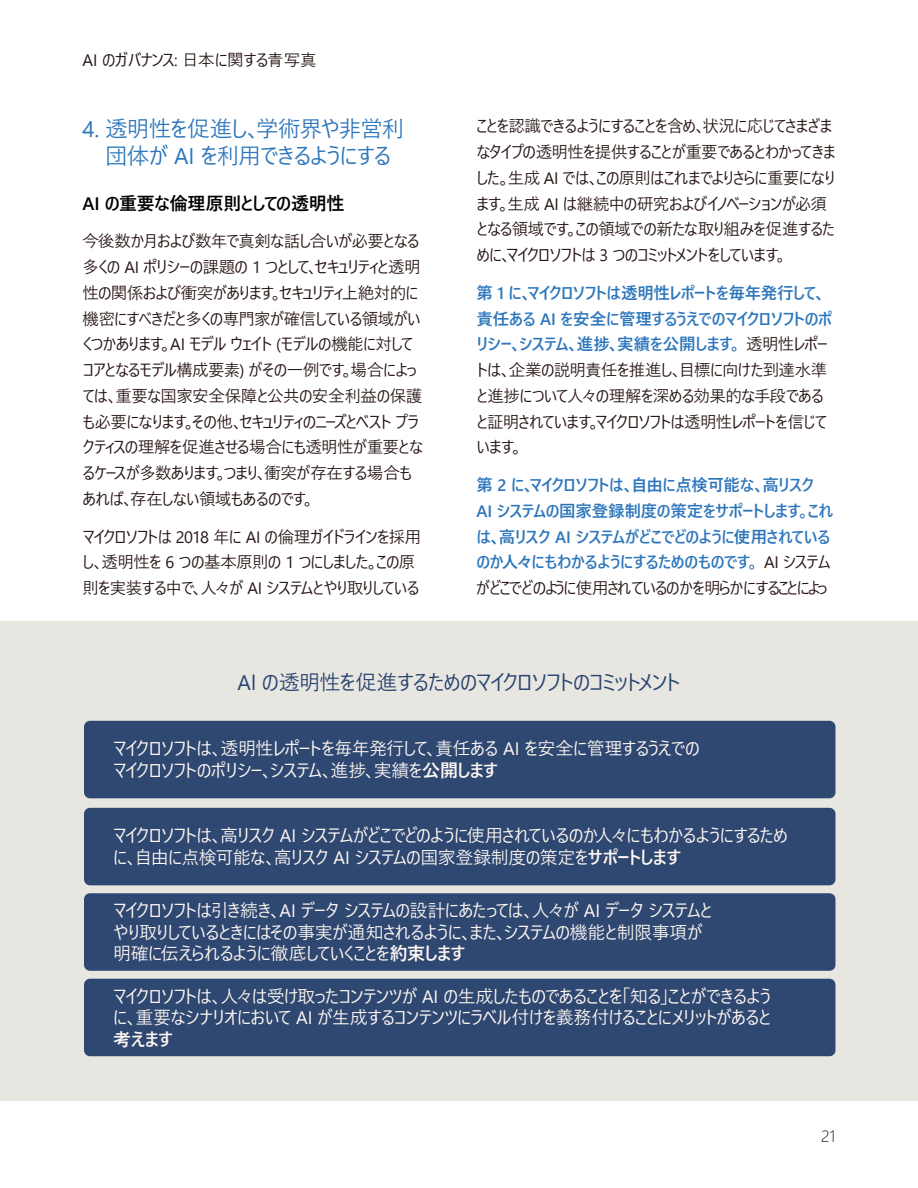
<style>
.page{position:relative;width:918px;height:1188px;background:#fff}
.page>*{position:absolute;margin:0;border:0;box-sizing:border-box;transform-origin:0 0}
.t1{font:22.5px/27.3px "Yu Gothic UI";letter-spacing:-.03em;color:#2d76bc;text-align:center}
.t2{font:21px "Yu Gothic UI";letter-spacing:-.04em;color:#294470}
.t3{font:18px/21.6px "Yu Gothic UI";letter-spacing:-.035em;color:#fff8f3}
.t4{font:600 18px "Yu Gothic UI";letter-spacing:-.02em;color:#000}
.t5{font:600 18px "Yu Gothic UI";color:#fff8f3}
.t6{font:16.5px/25.8px "Yu Gothic UI";letter-spacing:-.04em;color:#281615}
.t7{font:600 16.5px/25.8px "Yu Gothic UI";letter-spacing:-.025em;color:#2d76bc}
.t8{font:300 16.5px "Yu Gothic UI";color:#281615}
.s1{font-weight:600;color:#2d76bc}
.s2{font-weight:400;color:#281615}
.s3{font-weight:600}
</style>
<div class="page">
<div style="left:0;top:621px;width:918px;height:480px;background:#e8e6e0"></div>
<div style="left:84px;top:721px;width:752px;height:77px;background:#2f4872;border-radius:6px"></div>
<div style="left:84px;top:893px;width:752px;height:78px;background:#2f4872;border-radius:6px"></div>
<div style="left:84px;top:979px;width:752px;height:77px;background:#2f4872;border-radius:6px"></div>
<div style="left:84px;top:808px;width:752px;height:77px;background:#2f4872;border-radius:6px"></div>
<p class="t6" style="left:83px;top:45px;width:236px">AI のガバナンス: 日本に関する青写真</p>
<h1 class="t1" style="left:82px;top:112px;width:324px">4. 透明性を促進し、学術界や非営利団体が AI を利用できるようにする</h1>
<p class="t4" style="left:82px;top:193px;width:263px">AI の重要な倫理原則としての透明性</p>
<p class="t6" style="left:82px;top:226px;width:342px">今後数か月および数年で真剣な話し合いが必要となる多くの AI ポリシーの課題の 1 つとして、セキュリティと透明性の関係および衝突があります。セキュリティ上絶対的に機密にすべきだと多くの専門家が確信している領域がいくつかあります。AI モデル ウェイト (モデルの機能に対してコアとなるモデル構成要素) がその一例です。場合によっては、重要な国家安全保障と公共の安全利益の保護も必要になります。その他、セキュリティのニーズとベスト プラクティスの理解を促進させる場合にも透明性が重要となるケースが多数あります。つまり、衝突が存在する場合もあれば、存在しない領域もあるのです。</p>
<p class="t6" style="left:82px;top:521px;width:340px">マイクロソフトは 2018 年に AI の倫理ガイドラインを採用し、透明性を 6 つの基本原則の 1 つにしました。この原則を実装する中で、人々が AI システムとやり取りしている</p>
<p class="t6" style="left:476px;top:111px;width:361px">ことを認識できるようにすることを含め、状況に応じてさまざまなタイプの透明性を提供することが重要であるとわかってきました。生成 AI では、この原則はこれまでよりさらに重要になります。生成 AI は継続中の研究およびイノベーションが必須となる領域です。この領域での新たな取り組みを促進するために、マイクロソフトは 3 つのコミットメントをしています。</p>
<p class="t6" style="left:476px;top:278px;width:358px"><span class="s1">第 1 に、マイクロソフトは透明性レポートを毎年発行して、責任ある AI を安全に管理するうえでのマイクロソフトのポリシー、システム、進捗、実績を公開します。</span> 透明性レポートは、企業の説明責任を推進し、目標に向けた到達水準と進捗について人々の理解を深める効果的な手段であると証明されています。マイクロソフトは透明性レポートを信じています。</p>
<p class="t7" style="left:476px;top:473px;width:359px">第 2 に、マイクロソフトは、自由に点検可能な、高リスク<br>AI システムの国家登録制度の策定をサポートします。これは、高リスク AI システムがどこでどのように使用されているのか人々にもわかるようにするためのものです。 <span class="s2">AI システムがどこでどのように使用されているのかを明らかにすることによっ</span></p>
<p class="t2" style="left:238px;top:663px;width:444px">Al の透明性を促進するためのマイクロソフトのコミットメント</p>
<p class="t3" style="left:113px;top:736px;width:588px">マイクロソフトは、透明性レポートを毎年発行して、責任ある AI を安全に管理するうえでのマイクロソフトのポリシー、システム、進捗、実績を<span class="s3">公開します</span></p>
<p class="t3" style="left:113px;top:823px;width:676px">マイクロソフトは、高リスク AI システムがどこでどのように使用されているのか人々にもわかるようにするために、自由に点検可能な、高リスク AI システムの国家登録制度の策定を<span class="s3">サポートします</span></p>
<p class="t3" style="left:113px;top:897px;width:601px">マイクロソフトは引き続き、AI データ システムの設計にあたっては、人々が AI データ システムとやり取りしているときにはその事実が通知されるように、また、システムの機能と制限事項が明確に伝えられるように徹底していくことを<span class="s3">約束します</span></p>
<p class="t3" style="left:113px;top:983px;width:660px">マイクロソフトは、人々は受け取ったコンテンツが AI の生成したものであることを「知る」ことができるように、重要なシナリオにおいて AI が生成するコンテンツにラベル付けを義務付けることにメリットがあると</p>
<p class="t5" style="left:113px;top:1029px;width:62px">考えます</p>
<p class="t8" style="left:821px;top:1120px;width:16px">21</p>
</div>
